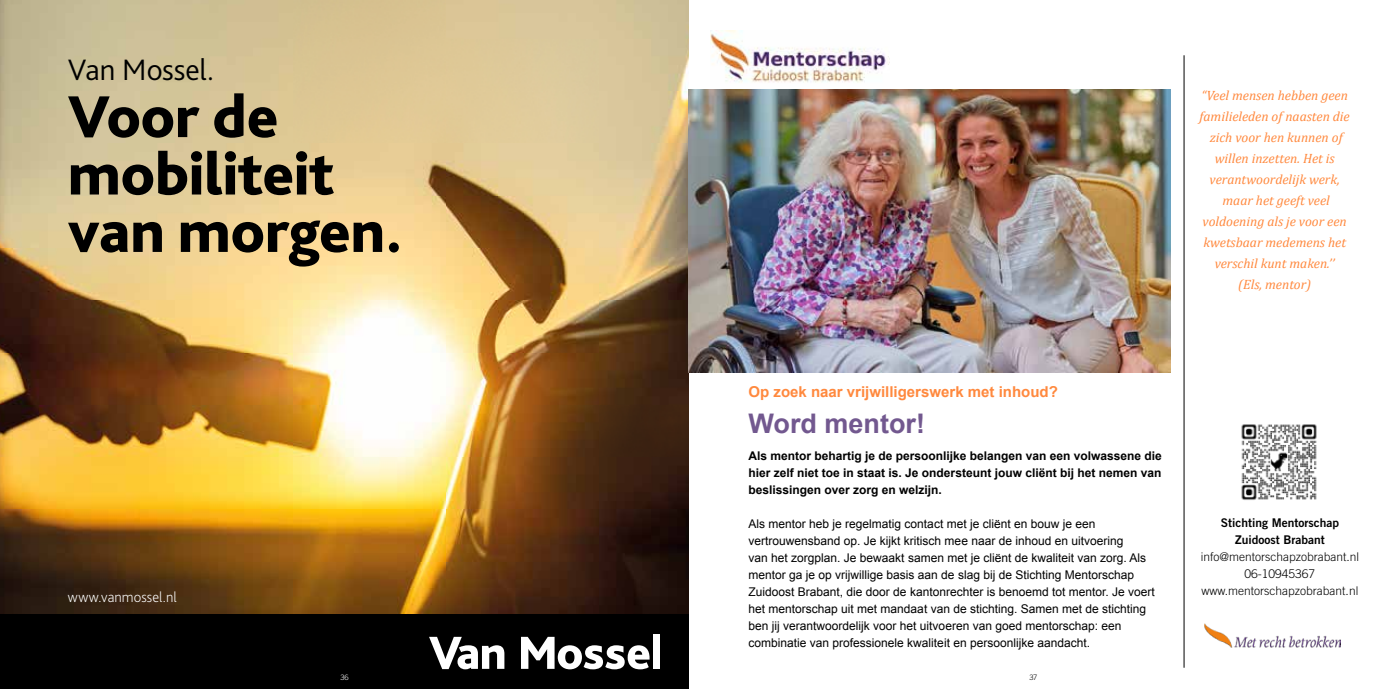
<style>
.page{position:relative;width:1378px;height:689px;background:#fff}
.page>*{position:absolute;margin:0;border:0;box-sizing:border-box;transform-origin:0 0}
.t1{font:800 61.8px/57.4px "Bliss Pro";letter-spacing:-.005em;color:#000}
.t2{font:300 30.9px "Bliss Pro";letter-spacing:-.005em;color:#000}
.t3{font:700 27px "Arial";color:#72588f}
.t4{font:700 15px "Arial";color:#ff893e}
.t5{font:200 15px "Bliss Pro";letter-spacing:.005em;color:#fff}
.t6{font:italic 13.5px/21px "Cambria";color:#ff893e;text-align:center}
.t7{font:12px/17px "Arial";color:#000}
.t8{font:700 12px/17px "Arial";color:#000;text-align:justify}
.t9{font:300 12px/17px "Trade Gothic LT Std";color:#000;text-align:center}
.t10{font:12px/17px "Trade Gothic LT Std Bd 2";color:#000;text-align:center}
.t11{font:300 7.5px "Trade Gothic LT Std";color:#fff}
.t12{font:300 7.5px "Trade Gothic LT Std";color:#000}
</style>
<div class="page">
<img style="left:0;top:0;width:689px;height:614px">
<div style="left:0;top:614px;width:689px;height:75px;background:#000"></div>
<svg style="left:521px;top:637px;width:128px;height:32px"></svg>
<div style="left:653px;top:634px;width:7px;height:35px;background:#fff"></div>
<svg style="left:429px;top:637px;width:75px;height:32px"></svg>
<hr style="left:1183px;top:55px;width:1px;height:613px;background:#000">
<img style="left:689px;top:89px;width:481px;height:284px">
<img style="left:710px;top:31px;width:179px;height:52px">
<img style="left:1204px;top:624px;width:136px;height:23px">
<img style="left:1241px;top:424px;width:76px;height:76px">
<h2 class="t2" style="left:68px;top:50px;width:148px">Van Mossel.</h2>
<h1 class="t1" style="left:68px;top:86px;width:336px">Voor de mobiliteit van morgen.</h1>
<p class="t6" style="left:1199px;top:84px;width:152px">“Veel mensen hebben geen familieleden of naasten die zich voor hen kunnen of willen inzetten. Het is verantwoordelijk werk, maar het geeft veel voldoening als je voor een kwetsbaar medemens het verschil kunt maken.’’<br>(Els, mentor)</p>
<p class="t5" style="left:68px;top:588px;width:110px">www.vanmossel.nl</p>
<p class="t4" style="left:748px;top:381px;width:311px">Op zoek naar vrijwilligerswerk met inhoud?</p>
<h3 class="t3" style="left:748px;top:405px;width:178px">Word mentor!</h3>
<p class="t8" style="left:748px;top:447px;width:415px">Als mentor behartig je de persoonlijke belangen van een volwassene die hier zelf niet toe in staat is. Je ondersteunt jouw cliënt bij het nemen van beslissingen over zorg en welzijn.</p>
<p class="t7" style="left:748px;top:515px;width:408px">Als mentor heb je regelmatig contact met je cliënt en bouw je een vertrouwensband op. Je kijkt kritisch mee naar de inhoud en uitvoering<br>van het zorgplan. Je bewaakt samen met je cliënt de kwaliteit van zorg. Als mentor ga je op vrijwillige basis aan de slag bij de Stichting Mentorschap Zuidoost Brabant, die door de kantonrechter is benoemd tot mentor. Je voert het mentorschap uit met mandaat van de stichting. Samen met de stichting ben jij verantwoordelijk voor het uitvoeren van goed mentorschap: een combinatie van professionele kwaliteit en persoonlijke aandacht.</p>
<p class="t11" style="left:340px;top:672px;width:10px">36</p>
<p class="t12" style="left:1029px;top:672px;width:9px">37</p>
<p class="t10" style="left:1220px;top:514px;width:120px">Stichting Mentorschap<br>Zuidoost Brabant</p>
<p class="t9" style="left:1200px;top:548px;width:160px">info@mentorschapzobrabant.nl<br>06-10945367 www.mentorschapzobrabant.nl</p>
</div>
